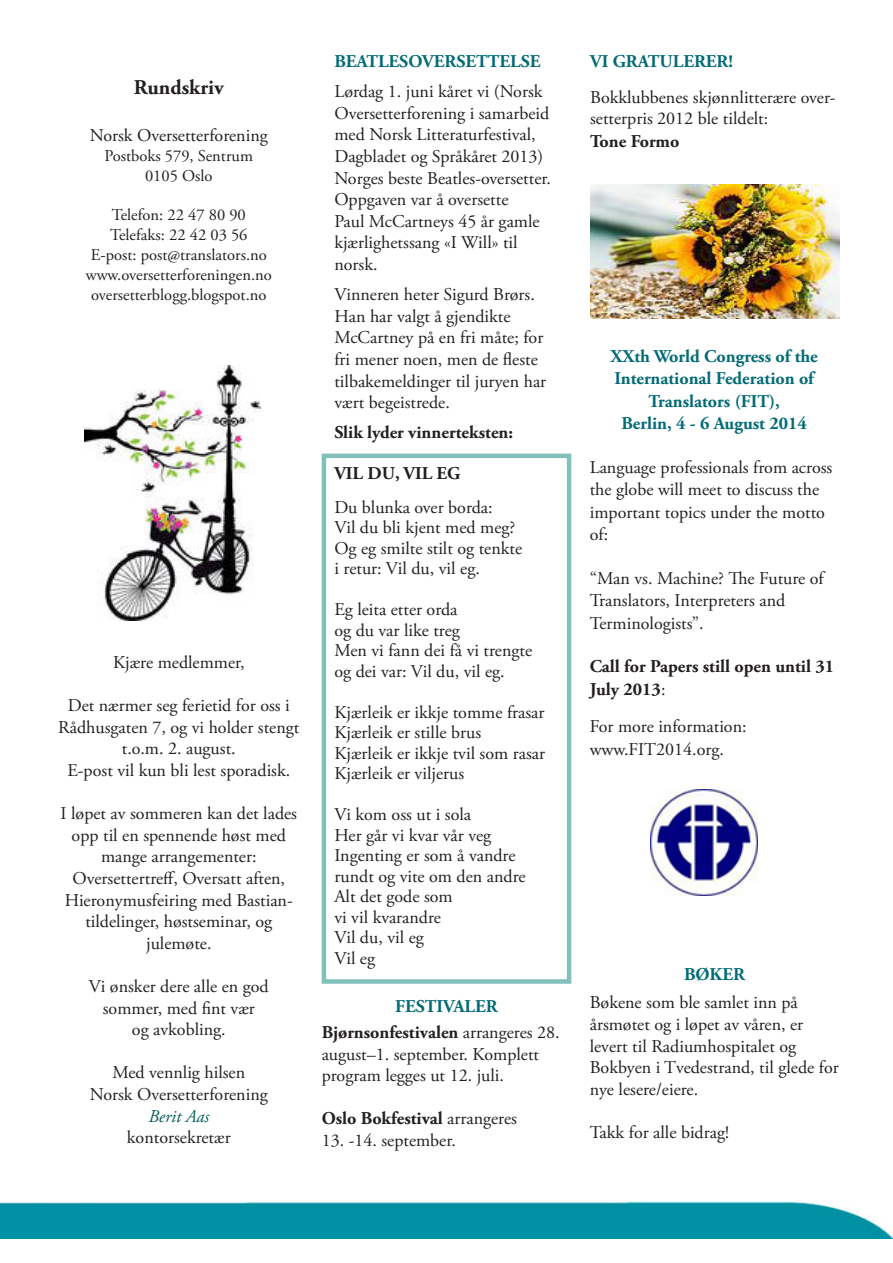
<style>
.page{position:relative;width:893px;height:1263px;background:#fff}
.page>*{position:absolute;margin:0;border:0;box-sizing:border-box;transform-origin:0 0}
.t1{font:700 21px "Adobe Garamond Pro";color:#231f20}
.t2{font:18px/21.6px "Adobe Garamond Pro";color:#231f20}
.t3{font:700 18px/22.5px "Adobe Garamond Pro";color:#036b76;text-align:center}
.t4{font:700 18px/22.5px "Adobe Garamond Pro";color:#231f20}
.t5{font:italic 18px "Adobe Garamond Pro";color:#035f59}
.t6{font:16.5px "Adobe Garamond Pro";color:#231f20}
.s1{font-weight:700}
.s2{font-weight:400}
</style>
<div class="page">
<div style="left:322px;top:454px;width:249px;height:530px;border:4px solid #82c1ba"></div>
<img style="left:0;top:1200px;width:893px;height:39px">
<img style="left:591px;top:185px;width:248px;height:133px">
<img style="left:85px;top:366px;width:175px;height:255px">
<img style="left:651px;top:789px;width:106px;height:107px">
<p class="t1" style="left:134px;top:76px;width:92px">Rundskriv</p>
<p class="t2" style="left:90px;top:125px;width:180px">Norsk Oversetterforening</p>
<p class="t6" style="left:105px;top:146px;width:150px">Postboks 579, Sentrum</p>
<p class="t6" style="left:145px;top:166px;width:69px">0105 Oslo</p>
<p class="t6" style="left:112px;top:205px;width:136px">Telefon: 22 47 80 90</p>
<p class="t6" style="left:110px;top:225px;width:139px">Telefaks: 22 42 03 56</p>
<p class="t6" style="left:91px;top:245px;width:177px">E-post: post@translators.no</p>
<p class="t6" style="left:86px;top:265px;width:188px">www.oversetterforeningen.no</p>
<p class="t6" style="left:91px;top:284px;width:177px">oversetterblogg.blogspot.no</p>
<p class="t2" style="left:113px;top:652px;width:133px">Kjære medlemmer,</p>
<p class="t2" style="left:58px;top:695px;width:243px;text-align:center">Det nærmer seg ferietid for oss i<br>Rådhusgaten 7, og vi holder stengt t.o.m. 2. august.</p>
<p class="t2" style="left:67px;top:760px;width:224px">E-post vil kun bli lest sporadisk.</p>
<p class="t2" style="left:61px;top:803px;width:238px;text-align:center">I løpet av sommeren kan det lades opp til en spennende høst med mange arrangementer:</p>
<p class="t2" style="left:65px;top:868px;width:229px;text-align:center">Oversettertreff, Oversatt aften,<br>Hieronymusfeiring med Bastian-</p>
<p class="t2" style="left:85px;top:911px;width:188px">tildelinger, høstseminar, og</p>
<p class="t2" style="left:146px;top:933px;width:67px">julemøte.</p>
<p class="t2" style="left:89px;top:976px;width:181px">Vi ønsker dere alle en god</p>
<p class="t2" style="left:103px;top:998px;width:154px">sommer, med fint vær</p>
<p class="t2" style="left:132px;top:1019px;width:95px">og avkobling.</p>
<p class="t2" style="left:112px;top:1062px;width:134px">Med vennlig hilsen</p>
<p class="t2" style="left:90px;top:1084px;width:180px">Norsk Oversetterforening</p>
<p class="t5" style="left:148px;top:1105px;width:62px">Berit Aas</p>
<p class="t2" style="left:127px;top:1127px;width:105px">kontorsekretær</p>
<p class="t3" style="left:334px;top:50px;width:208px">BEATLESOVERSETTELSE</p>
<p class="t2" style="left:334px;top:81px;width:218px">Lørdag 1. juni kåret vi (Norsk<br>Oversetterforening i samarbeid med Norsk Litteraturfestival,<br>Dagbladet og Språkåret 2013)<br>Norges beste Beatles-oversetter.<br>Oppgaven var å oversette<br>Paul McCartneys 45 år gamle kjærlighetssang «I Will» til norsk.</p>
<p class="t2" style="left:334px;top:284px;width:213px">Vinneren heter Sigurd Brørs.<br>Han har valgt å gjendikte<br>McCartney på en fri måte; for fri mener noen, men de fleste tilbakemeldinger til juryen har vært begeistrede.</p>
<p class="t4" style="left:334px;top:422px;width:180px">Slik lyder vinnerteksten:</p>
<p class="t4" style="left:334px;top:463px;width:128px">VIL DU, VIL EG</p>
<p class="t2" style="left:334px;top:497px;width:160px">Du blunka over borda:</p>
<p class="t2" style="left:334px;top:517px;width:182px">Vil du bli kjent med meg?</p>
<p class="t2" style="left:334px;top:538px;width:189px">Og eg smilte stilt og tenkte</p>
<p class="t2" style="left:334px;top:558px;width:147px">i retur: Vil du, vil eg.</p>
<p class="t2" style="left:334px;top:599px;width:125px">Eg leita etter orda</p>
<p class="t2" style="left:334px;top:620px;width:127px">og du var like treg</p>
<p class="t2" style="left:334px;top:640px;width:199px">Men vi fann dei få vi trengte</p>
<p class="t2" style="left:334px;top:661px;width:172px">og dei var: Vil du, vil eg.</p>
<p class="t2" style="left:334px;top:702px;width:212px">Kjærleik er ikkje tomme frasar</p>
<p class="t2" style="left:334px;top:722px;width:148px">Kjærleik er stille brus</p>
<p class="t2" style="left:334px;top:743px;width:212px">Kjærleik er ikkje tvil som rasar</p>
<p class="t2" style="left:334px;top:763px;width:131px">Kjærleik er viljerus</p>
<p class="t2" style="left:334px;top:804px;width:138px">Vi kom oss ut i sola</p>
<p class="t2" style="left:334px;top:825px;width:158px">Her går vi kvar vår veg</p>
<p class="t2" style="left:334px;top:845px;width:183px">Ingenting er som å vandre</p>
<p class="t2" style="left:334px;top:866px;width:193px">rundt og vite om den andre</p>
<p class="t2" style="left:334px;top:886px;width:120px">Alt det gode som</p>
<p class="t2" style="left:334px;top:907px;width:108px">vi vil kvarandre</p>
<p class="t2" style="left:334px;top:927px;width:91px">Vil du, vil eg</p>
<p class="t2" style="left:334px;top:948px;width:42px">Vil eg</p>
<p class="t3" style="left:395px;top:996px;width:104px">FESTIVALER</p>
<p class="t2" style="left:322px;top:1022px;width:239px"><span class="s1">Bjørnsonfestivalen</span> arrangeres 28. august–1. september. Komplett program legges ut 12. juli.</p>
<p class="t4" style="left:322px;top:1108px;width:197px">Oslo Bokfestival <span class="s2">arrangeres</span></p>
<p class="t2" style="left:322px;top:1130px;width:136px">13. -14. september.</p>
<p class="t3" style="left:590px;top:50px;width:144px">VI GRATULERER!</p>
<p class="t2" style="left:590px;top:87px;width:247px;line-height:21px">Bokklubbenes skjønnlitterære over&shy;setterpris 2012 ble tildelt:</p>
<p class="t4" style="left:590px;top:130px;width:91px">Tone Formo</p>
<p class="t3" style="left:610px;top:345px;width:209px">XXth World Congress of the</p>
<p class="t3" style="left:614px;top:368px;width:201px">International Federation of<br>Translators (FIT),</p>
<p class="t3" style="left:621px;top:413px;width:187px">Berlin, 4 - 6 August 2014</p>
<p class="t2" style="left:590px;top:457px;width:244px;line-height:22.5px">Language professionals from across the globe will meet to discuss the important topics under the motto of:</p>
<p class="t2" style="left:590px;top:568px;width:236px;line-height:22.5px">“Man vs. Machine? The Future of<br>Translators, Interpreters and</p>
<p class="t2" style="left:590px;top:613px;width:115px">Terminologists”.</p>
<p class="t4" style="left:590px;top:656px;width:246px">Call for Papers still open until 31<br>July 2013<span class="s2">:</span></p>
<p class="t2" style="left:590px;top:716px;width:158px">For more information:</p>
<p class="t2" style="left:590px;top:739px;width:136px">www.FIT2014.org.</p>
<p class="t3" style="left:684px;top:963px;width:63px">BØKER</p>
<p class="t2" style="left:590px;top:992px;width:215px">Bøkene som ble samlet inn på årsmøtet og i løpet av våren, er levert til Radiumhospitalet og</p>
<p class="t2" style="left:590px;top:1057px;width:250px">Bokbyen i Tvedestrand, til glede for nye lesere/eiere.</p>
<p class="t2" style="left:590px;top:1122px;width:141px">Takk for alle bidrag!</p>
</div>
